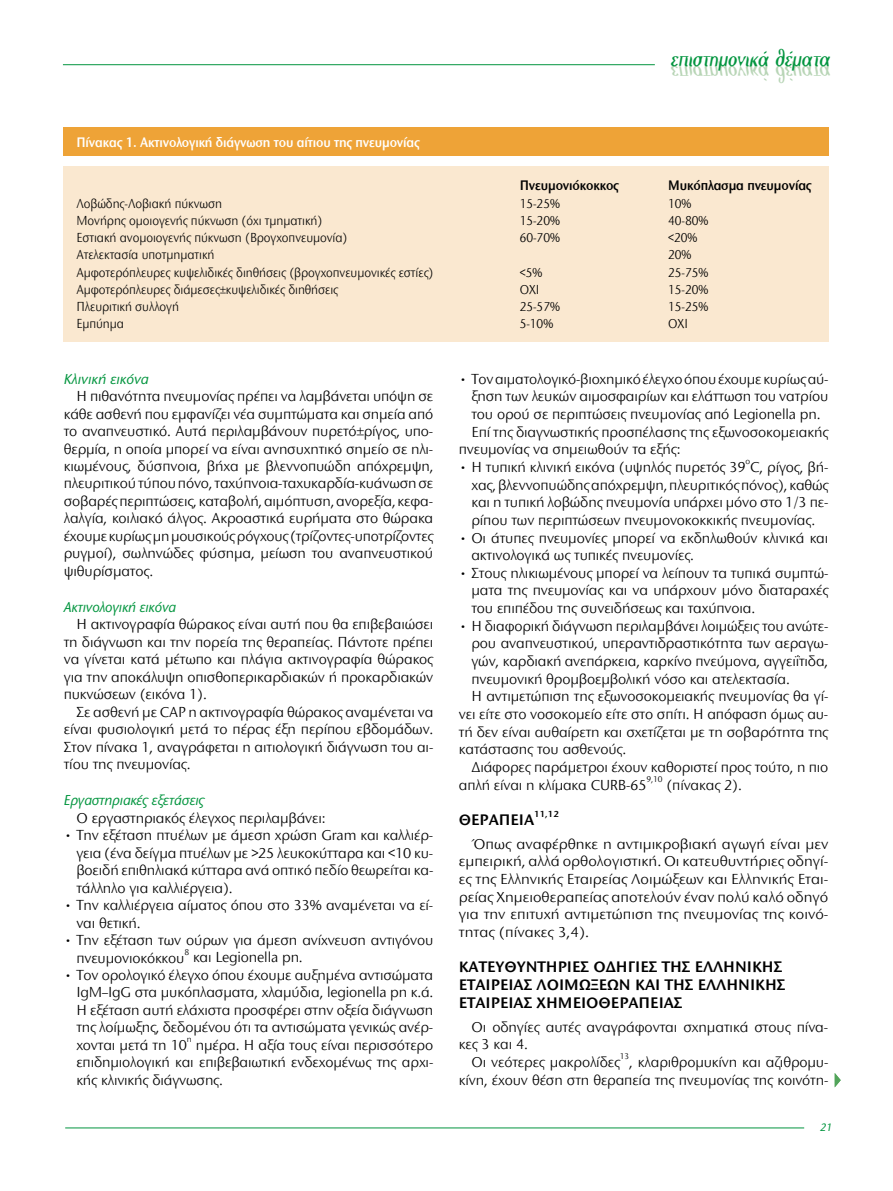
<style>
.page{position:relative;width:893px;height:1191px;background:#fff}
.page>*{position:absolute;margin:0;border:0;box-sizing:border-box;transform-origin:0 0}
.t1{font:600 15.75px/17.7px "Stone Sans ITC Hel";color:#000}
.t2{font:15px/17.4px "Stone Sans ITC Hel";letter-spacing:-.01em;color:#000;text-align:justify}
.t3{font:italic 500 15px "Stone Sans ITC Hel";letter-spacing:-.01em;color:#03953f}
.t4{font:600 14.25px "Stone Sans ITC Hel";letter-spacing:-.01em;color:#fff;scale:.9 1}
.t5{font:600 14.25px "Stone Sans ITC Hel";letter-spacing:-.01em;color:#000;scale:.9 1}
.t6{font:13.5px "Stone Sans ITC Hel";letter-spacing:-.005em;color:#000;scale:.9 1}
.t7{font:italic 500 11.25px "Stone Sans ITC Hel";color:#03953f;scale:.95 1}
.t8{font:600 9.15px "Stone Sans ITC Hel";color:#000}
.t9{font:8.7px "Stone Sans ITC Hel";color:#000}
</style>
<div class="page">
<hr style="left:65px;top:1127px;width:739px;height:1px;background:#03953f">
<hr style="left:63px;top:64px;width:592px;height:1px;background:#03953f">
<svg style="left:835px;top:1073px;width:6px;height:14px"></svg>
<div style="left:64px;top:167px;width:765px;height:175px;background:#fae8d0"></div>
<div style="left:64px;top:128px;width:765px;height:28px;background:#eea337"></div>
<p class="t4" style="left:76px;top:134px;width:383px">Πίνακας 1. Ακτινολογική διάγνωση του αίτιου της πνευμονίας</p>
<p class="t5" style="left:520px;top:178px;width:112px">Πνευμονιόκοκκος</p>
<p class="t5" style="left:668px;top:178px;width:161px">Μυκόπλασμα πνευμονίας</p>
<p class="t6" style="left:76px;top:196px;width:163px">Λοβώδης-Λοβιακή πύκνωση</p>
<p class="t6" style="left:520px;top:196px;width:46px">15-25%</p>
<p class="t6" style="left:668px;top:196px;width:27px">10%</p>
<p class="t6" style="left:76px;top:213px;width:275px">Μονήρης ομοιογενής πύκνωση (όχι τμηματική)</p>
<p class="t6" style="left:520px;top:213px;width:46px">15-20%</p>
<p class="t6" style="left:668px;top:213px;width:46px">40-80%</p>
<p class="t6" style="left:76px;top:230px;width:303px">Εστιακή ανομοιογενής πύκνωση (Βρογχοπνευμονία)</p>
<p class="t6" style="left:520px;top:230px;width:46px">60-70%</p>
<p class="t6" style="left:668px;top:230px;width:34px">&lt;20%</p>
<p class="t6" style="left:76px;top:248px;width:155px">Ατελεκτασία υποτμηματική</p>
<p class="t6" style="left:668px;top:248px;width:27px">20%</p>
<p class="t6" style="left:76px;top:265px;width:398px">Αμφοτερόπλευρες κυψελιδικές διηθήσεις (βρογχοπνευμονικές εστίες)</p>
<p class="t6" style="left:520px;top:265px;width:27px">&lt;5%</p>
<p class="t6" style="left:668px;top:265px;width:46px">25-75%</p>
<p class="t6" style="left:76px;top:282px;width:292px">Αμφοτερόπλευρες διάμεσες±κυψελιδικές διηθήσεις</p>
<p class="t6" style="left:520px;top:282px;width:24px">ΟΧΙ</p>
<p class="t6" style="left:668px;top:282px;width:46px">15-20%</p>
<p class="t6" style="left:76px;top:299px;width:115px">Πλευριτική συλλογή</p>
<p class="t6" style="left:520px;top:299px;width:46px">25-57%</p>
<p class="t6" style="left:668px;top:299px;width:46px">15-25%</p>
<p class="t6" style="left:76px;top:317px;width:54px">Εμπύημα</p>
<p class="t6" style="left:520px;top:317px;width:39px">5-10%</p>
<p class="t6" style="left:668px;top:317px;width:24px">ΟΧΙ</p>
<p class="t3" style="left:64px;top:371px;width:87px">Κλινική εικόνα</p>
<p class="t2" style="left:64px;top:388px;width:371px;text-indent:13px">Η πιθανότητα πνευμονίας πρέπει να λαμβάνεται υπόψη σε κάθε ασθενή που εμφανίζει νέα συμπτώματα και σημεία από το αναπνευστικό. Αυτά περιλαμβάνουν πυρετό±ρίγος, υπο&shy;θερμία, η οποία μπορεί να είναι ανησυχητικό σημείο σε ηλι&shy;κιωμένους, δύσπνοια, βήχα με βλεννοπυώδη απόχρεμψη, πλευριτικού τύπου πόνο, ταχύπνοια-ταχυκαρδία-κυάνωση σε σοβαρές περιπτώσεις, καταβολή, αιμόπτυση, ανορεξία, κεφα&shy;λαλγία, κοιλιακό άλγος. Ακροαστικά ευρήματα στο θώρακα έχουμε κυρίως μη μουσικούς ρόγχους (τρίζοντες-υποτρίζοντες ρυγμοί), σωληνώδες φύσημα, μείωση του αναπνευστικού ψιθυρίσματος.</p>
<p class="t3" style="left:64px;top:599px;width:114px">Ακτινολογική εικόνα</p>
<p class="t2" style="left:64px;top:616px;width:371px;text-indent:13px">Η ακτινογραφία θώρακος είναι αυτή που θα επιβεβαιώσει τη διάγνωση και την πορεία της θεραπείας. Πάντοτε πρέπει να γίνεται κατά μέτωπο και πλάγια ακτινογραφία θώρακος για την αποκάλυψη οπισθοπερικαρδιακών ή προκαρδιακών πυκνώσεων (εικόνα 1).</p>
<p class="t2" style="left:64px;top:703px;width:371px;text-indent:13px">Σε ασθενή με CAP η ακτινογραφία θώρακος αναμένεται να είναι φυσιολογική μετά το πέρας έξη περίπου εβδομάδων.<br>Στον πίνακα 1, αναγράφεται η αιτιολογική διάγνωση του αι&shy;τίου της πνευμονίας.</p>
<p class="t3" style="left:64px;top:792px;width:142px">Εργαστηριακές εξετάσεις</p>
<p class="t2" style="left:77px;top:809px;width:251px">Ο εργαστηριακός έλεγχος περιλαμβάνει:</p>
<p class="t2" style="left:76px;top:827px;width:358px;text-indent:-13px">• Την εξέταση πτυέλων με άμεση χρώση Gram και καλλιέρ&shy;γεια (ένα δείγμα πτυέλων με &gt;25 λευκοκύτταρα και &lt;10 κυ&shy;βοειδή επιθηλιακά κύτταρα ανά οπτικό πεδίο θεωρείται κα&shy;τάλληλο για καλλιέργεια).</p>
<p class="t2" style="left:76px;top:897px;width:358px;text-indent:-13px">• Την καλλιέργεια αίματος όπου στο 33% αναμένεται να εί&shy;ναι θετική.</p>
<p class="t2" style="left:76px;top:931px;width:358px;text-indent:-13px">• Την εξέταση των ούρων για άμεση ανίχνευση αντιγόνου πνευμονιοκόκκου</p>
<p class="t9" style="left:184px;top:947px;width:6px">8</p>
<p class="t2" style="left:193px;top:949px;width:111px">και Legionella pn.</p>
<p class="t2" style="left:76px;top:966px;width:358px;text-indent:-13px">• Τον ορολογικό έλεγχο όπου έχουμε αυξημένα αντισώματα IgM–IgG στα μυκόπλασματα, χλαμύδια, legionella pn κ.ά.<br>Η εξέταση αυτή ελάχιστα προσφέρει στην οξεία διάγνωση της λοίμωξης, δεδομένου ότι τα αντισώματα γενικώς ανέρ&shy;χονται μετά τη 10</p>
<p class="t9" style="left:187px;top:1034px;width:6px">η</p>
<p class="t2" style="left:76px;top:1036px;width:358px;text-indent:119px">ημέρα. Η αξία τους είναι περισσότερο επιδημιολογική και επιβεβαιωτική ενδεχομένως της αρχι&shy;κής κλινικής διάγνωσης.</p>
<p class="t2" style="left:459px;top:370px;width:371px">• Τον αιματολογικό-βιοχημικό έλεγχο όπου έχουμε κυρίως αύ-</p>
<p class="t2" style="left:471px;top:388px;width:358px">ξηση των λευκών αιμοσφαιρίων και ελάττωση του νατρίου</p>
<p class="t2" style="left:471px;top:406px;width:351px">του ορού σε περιπτώσεις πνευμονίας από Legionella pn.</p>
<p class="t2" style="left:472px;top:423px;width:358px">Επί της διαγνωστικής προσπέλασης της εξωνοσοκομειακής</p>
<p class="t2" style="left:459px;top:441px;width:223px">πνευμονίας να σημειωθούν τα εξής:</p>
<p class="t2" style="left:459px;top:458px;width:371px">• Η τυπική κλινική εικόνα (υψηλός πυρετός 39 C, ρίγος, βή-</p>
<p class="t9" style="left:746px;top:457px;width:6px">ο</p>
<p class="t2" style="left:471px;top:476px;width:359px">χας, βλεννοπυώδης απόχρεμψη, πλευριτικός πόνος), καθώς και η τυπική λοβώδης πνευμονία υπάρχει μόνο στο 1/3 πε&shy;ρίπου των περιπτώσεων πνευμονοκοκκικής πνευμονίας.</p>
<p class="t2" style="left:471px;top:529px;width:358px;text-indent:-13px">• Οι άτυπες πνευμονίες μπορεί να εκδηλωθούν κλινικά και ακτινολογικά ως τυπικές πνευμονίες.</p>
<p class="t2" style="left:471px;top:564px;width:358px;text-indent:-13px">• Στους ηλικιωμένους μπορεί να λείπουν τα τυπικά συμπτώ&shy;ματα της πνευμονίας και να υπάρχουν μόνο διαταραχές του επιπέδου της συνειδήσεως και ταχύπνοια.</p>
<p class="t2" style="left:459px;top:617px;width:371px">• Η διαφορική διάγνωση περιλαμβάνει λοιμώξεις του ανώτε-</p>
<p class="t2" style="left:471px;top:635px;width:358px">ρου αναπνευστικού, υπεραντιδραστικότητα των αεραγω-</p>
<p class="t2" style="left:471px;top:653px;width:358px">γών, καρδιακή ανεπάρκεια, καρκίνο πνεύμονα, αγγειΐτιδα,</p>
<p class="t2" style="left:471px;top:670px;width:320px">πνευμονική θρομβοεμβολική νόσο και ατελεκτασία.</p>
<p class="t2" style="left:472px;top:688px;width:358px">Η αντιμετώπιση της εξωνοσοκομειακής πνευμονίας θα γί-</p>
<p class="t2" style="left:459px;top:705px;width:371px">νει είτε στο νοσοκομείο είτε στο σπίτι. Η απόφαση όμως αυ-</p>
<p class="t2" style="left:459px;top:723px;width:371px">τή δεν είναι αυθαίρετη και σχετίζεται με τη σοβαρότητα της</p>
<p class="t2" style="left:459px;top:741px;width:169px">κατάστασης του ασθενούς.</p>
<p class="t2" style="left:472px;top:758px;width:358px">Διάφορες παράμετροι έχουν καθοριστεί προς τούτο, η πιο</p>
<p class="t2" style="left:459px;top:776px;width:189px">απλή είναι η κλίμακα CURB-65</p>
<p class="t9" style="left:646px;top:774px;width:18px">9,10</p>
<p class="t2" style="left:666px;top:776px;width:77px">(πίνακας 2).</p>
<p class="t1" style="left:459px;top:811px;width:77px">ΘΕΡΑΠΕΙΑ</p>
<p class="t8" style="left:534px;top:809px;width:26px">11,12</p>
<p class="t2" style="left:459px;top:835px;width:371px;text-indent:13px">Όπως αναφέρθηκε η αντιμικροβιακή αγωγή είναι μεν εμπειρική, αλλά ορθολογιστική. Οι κατευθυντήριες οδηγί&shy;ες της Ελληνικής Εταιρείας Λοιμώξεων και Ελληνικής Εται&shy;ρείας Χημειοθεραπείας αποτελούν έναν πολύ καλό οδηγό για την επιτυχή αντιμετώπιση της πνευμονίας της κοινό&shy;τητας (πίνακες 3,4).</p>
<p class="t1" style="left:459px;top:958px;width:328px">ΚΑΤΕΥΘΥΝΤΗΡΙΕΣ ΟΔΗΓΙΕΣ ΤΗΣ ΕΛΛΗΝΙΚΗΣ<br>ΕΤΑΙΡΕΙΑΣ ΛΟΙΜΩΞΕΩΝ ΚΑΙ ΤΗΣ ΕΛΛΗΝΙΚΗΣ<br>ΕΤΑΙΡΕΙΑΣ ΧΗΜΕΙΟΘΕΡΑΠΕΙΑΣ</p>
<p class="t2" style="left:472px;top:1018px;width:358px">Οι οδηγίες αυτές αναγράφονται σχηματικά στους πίνα-</p>
<p class="t2" style="left:459px;top:1036px;width:70px">κες 3 και 4.</p>
<p class="t2" style="left:472px;top:1053px;width:150px">Οι νεότερες μακρολίδες</p>
<p class="t9" style="left:620px;top:1052px;width:11px">13</p>
<p class="t2" style="left:459px;top:1053px;width:371px;text-align:right">, κλαριθρομυκίνη και αζιθρομυ-<br>κίνη, έχουν θέση στη θεραπεία της πνευμονίας της κοινότη-</p>
<p class="t7" style="left:820px;top:1121px;width:16px">21</p>
</div>
